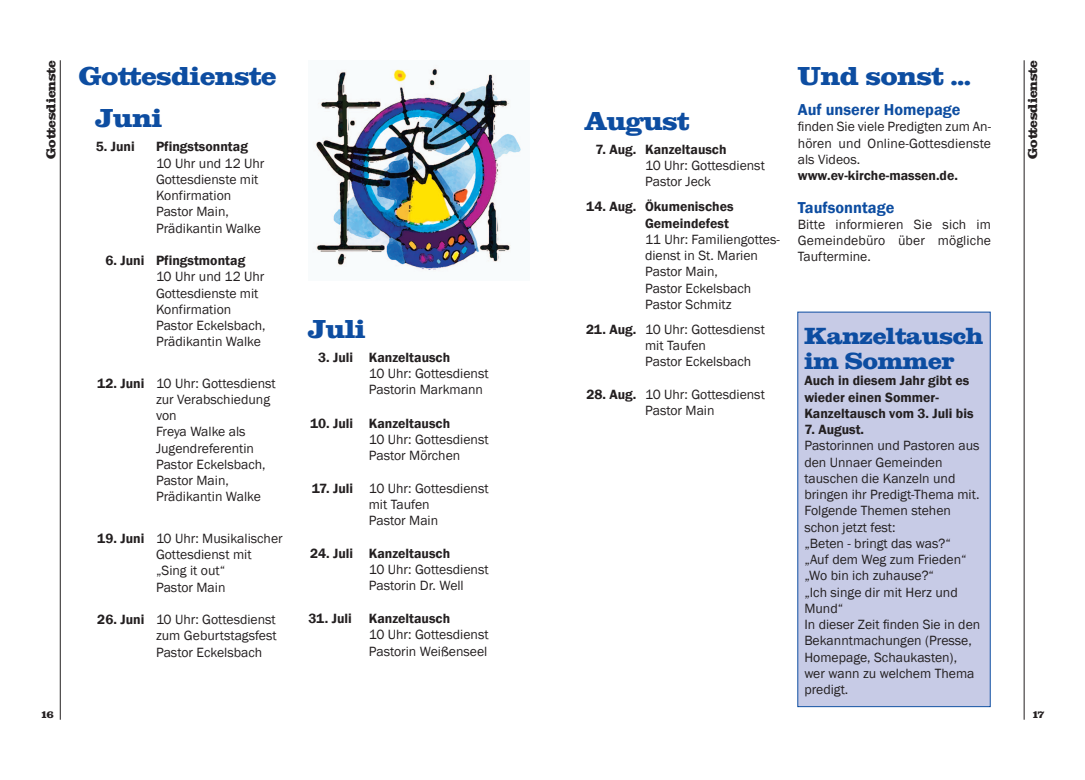
<style>
.page{position:relative;width:1085px;height:780px;background:#fff}
.page>*{position:absolute;margin:0;border:0;box-sizing:border-box;transform-origin:0 0}
.t1{font:25px "Clarendon";color:#0d4da1}
.t2{font:22.5px/25px "Clarendon";color:#0d4da1}
.t3{font:600 16.25px "Franklin Gothic";color:#0d4da1}
.t4{font:13.75px/16.2px "Franklin Gothic";color:#231f20}
.t5{font:600 13.75px/16.2px "Franklin Gothic";color:#231f20}
.t6{font:12.5px "Clarendon";color:#231f20}
.t7{font:10px "Clarendon";color:#231f20}
.s1{font-weight:600}
</style>
<div class="page">
<hr style="left:1023px;top:60px;width:1px;height:659px;background:#231f20">
<hr style="left:60px;top:60px;width:1px;height:659px;background:#231f20">
<div style="left:798px;top:312px;width:191px;height:394px;background:#c7cbe6"></div>
<img style="left:313px;top:68px;width:208px;height:202px">
<p class="t6" style="left:43px;top:159px;width:100px;rotate:-90deg">Gottesdienste</p>
<h1 class="t1" style="left:797px;top:60px;width:174px">Und sonst ...</h1>
<h1 class="t1" style="left:79px;top:60px;width:199px">Gottesdienste</h1>
<p class="t3" style="left:797px;top:100px;width:164px">Auf unserer Homepage</p>
<p class="t4" style="left:797px;top:118px;width:195px;text-align:justify">finden Sie viele Predigten zum An&shy;hören und Online-Gottesdienste als Videos.</p>
<p class="t5" style="left:797px;top:167px;width:162px">www.ev-kirche-massen.de.</p>
<p class="t3" style="left:797px;top:198px;width:98px">Taufsonntage</p>
<p class="t4" style="left:797px;top:216px;width:195px;text-align:justify">Bitte informieren Sie sich im Gemeindebüro über mögliche Tauftermine.</p>
<h1 class="t1" style="left:96px;top:103px;width:68px">Juni</h1>
<p class="t5" style="left:96px;top:138px;width:40px">5. Juni</p>
<p class="t5" style="left:156px;top:138px;width:93px">Pfingstsonntag</p>
<p class="t4" style="left:156px;top:154px;width:110px">10 Uhr und 12 Uhr<br>Gottesdienste mit<br>Konfirmation<br>Pastor Main,<br>Prädikantin Walke</p>
<p class="t5" style="left:105px;top:252px;width:141px">6. Juni Pfingstmontag</p>
<p class="t4" style="left:156px;top:268px;width:111px">10 Uhr und 12 Uhr<br>Gottesdienste mit<br>Konfirmation<br>Pastor Eckelsbach,<br>Prädikantin Walke</p>
<p class="t4" style="left:156px;top:374px;width:121px;text-indent:-59px"><span class="s1">12. Juni</span> 10 Uhr: Gottesdienst zur Verabschiedung von<br>Freya Walke als<br>Jugendreferentin<br>Pastor Eckelsbach,<br>Pastor Main,<br>Prädikantin Walke</p>
<p class="t4" style="left:156px;top:529px;width:128px;text-indent:-59px"><span class="s1">19. Juni</span> 10 Uhr: Musikalischer<br>Gottesdienst mit „Sing it out“<br>Pastor Main</p>
<p class="t4" style="left:156px;top:611px;width:122px;text-align:justify;text-indent:-59px"><span class="s1">26. Juni</span> 10 Uhr: Gottesdienst zum Geburtstagsfest Pastor Eckelsbach</p>
<h1 class="t1" style="left:584px;top:105px;width:106px">August</h1>
<p class="t5" style="left:595px;top:141px;width:132px">7. Aug. Kanzeltausch</p>
<p class="t4" style="left:645px;top:157px;width:121px">10 Uhr: Gottesdienst<br>Pastor Jeck</p>
<p class="t5" style="left:645px;top:198px;width:90px;text-indent:-59px">14. Aug. Ökumenisches<br>Gemeindefest</p>
<p class="t4" style="left:645px;top:231px;width:136px">11 Uhr: Familiengottes&shy;dienst in St. Marien<br>Pastor Main,<br>Pastor Eckelsbach<br>Pastor Schmitz</p>
<p class="t4" style="left:645px;top:321px;width:121px;text-indent:-59px"><span class="s1">21. Aug.</span> 10 Uhr: Gottesdienst mit Taufen<br>Pastor Eckelsbach</p>
<p class="t4" style="left:645px;top:386px;width:121px;text-indent:-59px"><span class="s1">28. Aug.</span> 10 Uhr: Gottesdienst<br>Pastor Main</p>
<h1 class="t1" style="left:308px;top:313px;width:58px">Juli</h1>
<p class="t5" style="left:318px;top:348px;width:134px">3. Juli Kanzeltausch</p>
<p class="t4" style="left:369px;top:365px;width:121px">10 Uhr: Gottesdienst<br>Pastorin Markmann</p>
<p class="t5" style="left:310px;top:415px;width:141px">10. Juli Kanzeltausch</p>
<p class="t4" style="left:369px;top:431px;width:121px">10 Uhr: Gottesdienst<br>Pastor Mörchen</p>
<p class="t4" style="left:312px;top:480px;width:178px;text-align:center"><span class="s1">17. Juli</span> 10 Uhr: Gottesdienst mit Taufen<br>Pastor Main</p>
<p class="t5" style="left:310px;top:545px;width:141px">24. Juli Kanzeltausch</p>
<p class="t4" style="left:369px;top:561px;width:121px">10 Uhr: Gottesdienst<br>Pastorin Dr. Well</p>
<p class="t5" style="left:308px;top:610px;width:143px">31. Juli Kanzeltausch</p>
<p class="t4" style="left:369px;top:626px;width:121px">10 Uhr: Gottesdienst<br>Pastorin Weißenseel</p>
<h2 class="t2" style="left:804px;top:323px;width:180px">Kanzeltausch im Sommer</h2>
<p class="t5" style="left:804px;top:372px;width:171px">Auch in diesem Jahr gibt es wieder einen Sommer-<br>Kanzeltausch vom 3. Juli bis</p>
<p class="t5" style="left:804px;top:421px;width:61px">7. August.</p>
<p class="t4" style="left:804px;top:437px;width:177px">Pastorinnen und Pastoren aus den Unnaer Gemeinden tauschen die Kanzeln und bringen ihr Predigt-Thema mit.<br>Folgende Themen stehen schon jetzt fest:<br>„Beten - bringt das was?“<br>„Auf dem Weg zum Frieden“ „Wo bin ich zuhause?“<br>„Ich singe dir mit Herz und<br>Mund“<br>In dieser Zeit finden Sie in den<br>Bekanntmachungen (Presse,<br>Homepage, Schaukasten), wer wann zu welchem Thema predigt.</p>
<p class="t7" style="left:41px;top:707px;width:15px">16</p>
<p class="t6" style="left:1024px;top:159px;width:100px;rotate:-90deg">Gottesdienste</p>
<p class="t7" style="left:1031px;top:707px;width:15px">17</p>
</div>
